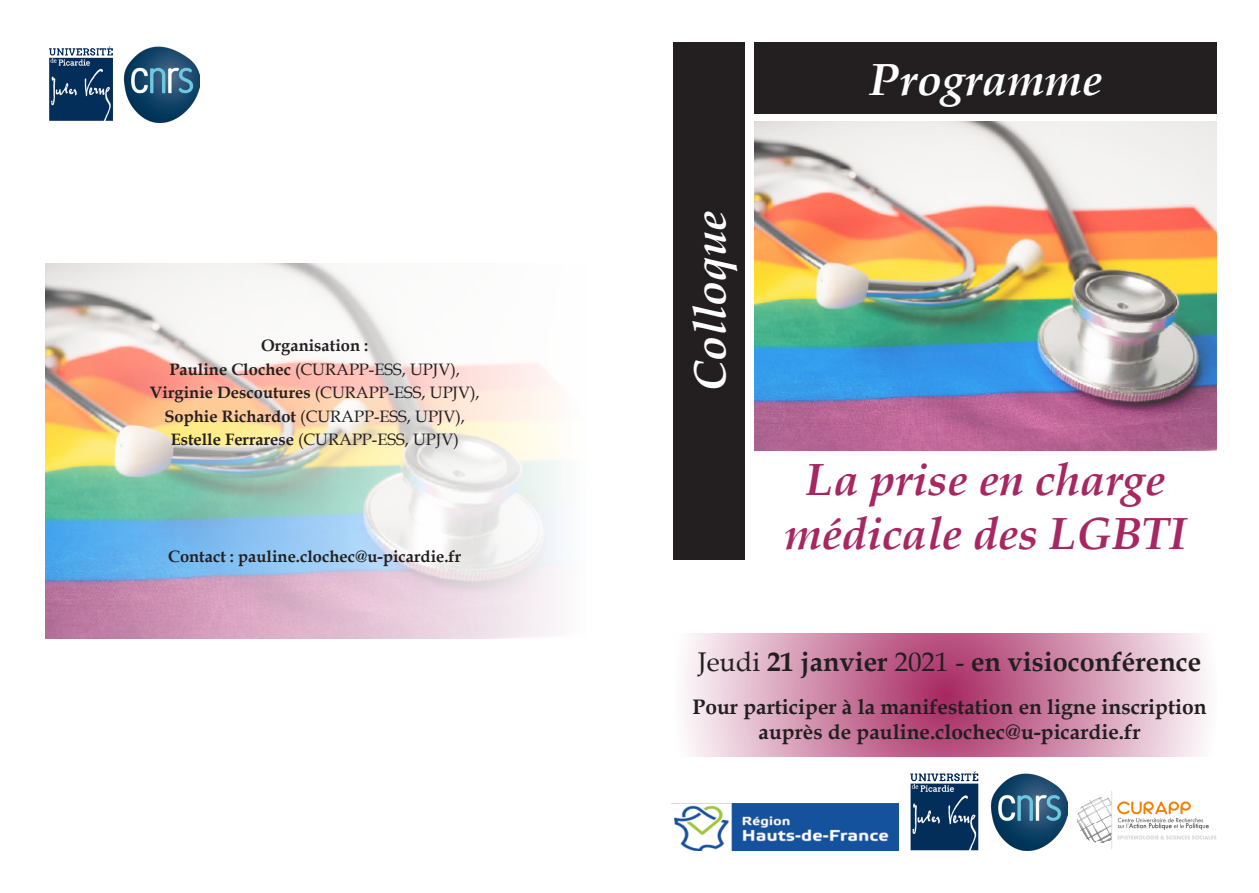
<style>
.page{position:relative;width:1259px;height:893px;background:#fff}
.page>*{position:absolute;margin:0;border:0;box-sizing:border-box;transform-origin:0 0}
.t1{font:italic 700 45px/54px "Book Antiqua";color:#a72761;text-align:center}
.Style_de_paragraphe{font:italic 700 45px "Book Antiqua";color:#fff}
.t2{font:700 27px "Book Antiqua";color:#231f20}
.t3{font:700 21px/25.2px "Book Antiqua";color:#231f20;text-align:center}
.t4{font:16.5px "Book Antiqua";color:#231f20}
.t5{font:700 16.5px "Book Antiqua";color:#231f20}
.s1{font-weight:700}
.s2{font-weight:400}
</style>
<div class="page">
<img style="left:755px;top:121px;width:461px;height:330px">
<img style="left:1077px;top:791px;width:140px;height:58px">
<img style="left:49px;top:46px;width:64px;height:75px">
<img style="left:990px;top:774px;width:77px;height:76px">
<div style="left:673px;top:43px;width:72px;height:517px;background:#231f20"></div>
<svg style="left:685px;top:634px;width:522px;height:123px"></svg>
<img style="left:673px;top:804px;width:225px;height:46px">
<div style="left:754px;top:42px;width:463px;height:72px;background:#231f20"></div>
<img style="left:124px;top:47px;width:76px;height:76px">
<img style="left:45px;top:263px;width:516px;height:375px">
<img style="left:910px;top:771px;width:69px;height:80px">
<p class="t5" style="left:261px;top:334px;width:109px">Organisation :</p>
<p class="t4" style="left:169px;top:357px;width:292px"><span class="s1">Pauline Clochec</span> (CURAPP-ESS, UPJV),</p>
<p class="t5" style="left:150px;top:381px;width:331px">Virginie Descoutures <span class="s2">(CURAPP-ESS, UPJV),</span></p>
<p class="t4" style="left:164px;top:404px;width:302px"><span class="s1">Sophie Richardot</span> (CURAPP-ESS, UPJV),</p>
<p class="t4" style="left:171px;top:428px;width:290px"><span class="s1">Estelle Ferrarese</span> (CURAPP-ESS, UPJV)</p>
<p class="t5" style="left:168px;top:546px;width:295px">Contact : pauline.clochec@u-picardie.fr</p>
<p class="Style_de_paragraphe" style="left:679px;top:391px;width:181px;rotate:-90deg">Colloque</p>
<p class="Style_de_paragraphe" style="left:869px;top:48px;width:234px">Programme</p>
<p class="t1" style="left:784px;top:452px;width:404px">La prise en charge médicale des LGBTI</p>
<p class="t2" style="left:697px;top:643px;width:505px"><span class="s2">Jeudi</span> 21 janvier <span class="s2">2021 -</span> en visioconférence</p>
<p class="t3" style="left:692px;top:694px;width:515px">Pour participer à la manifestation en ligne inscription auprès de pauline.clochec@u-picardie.fr</p>
</div>
